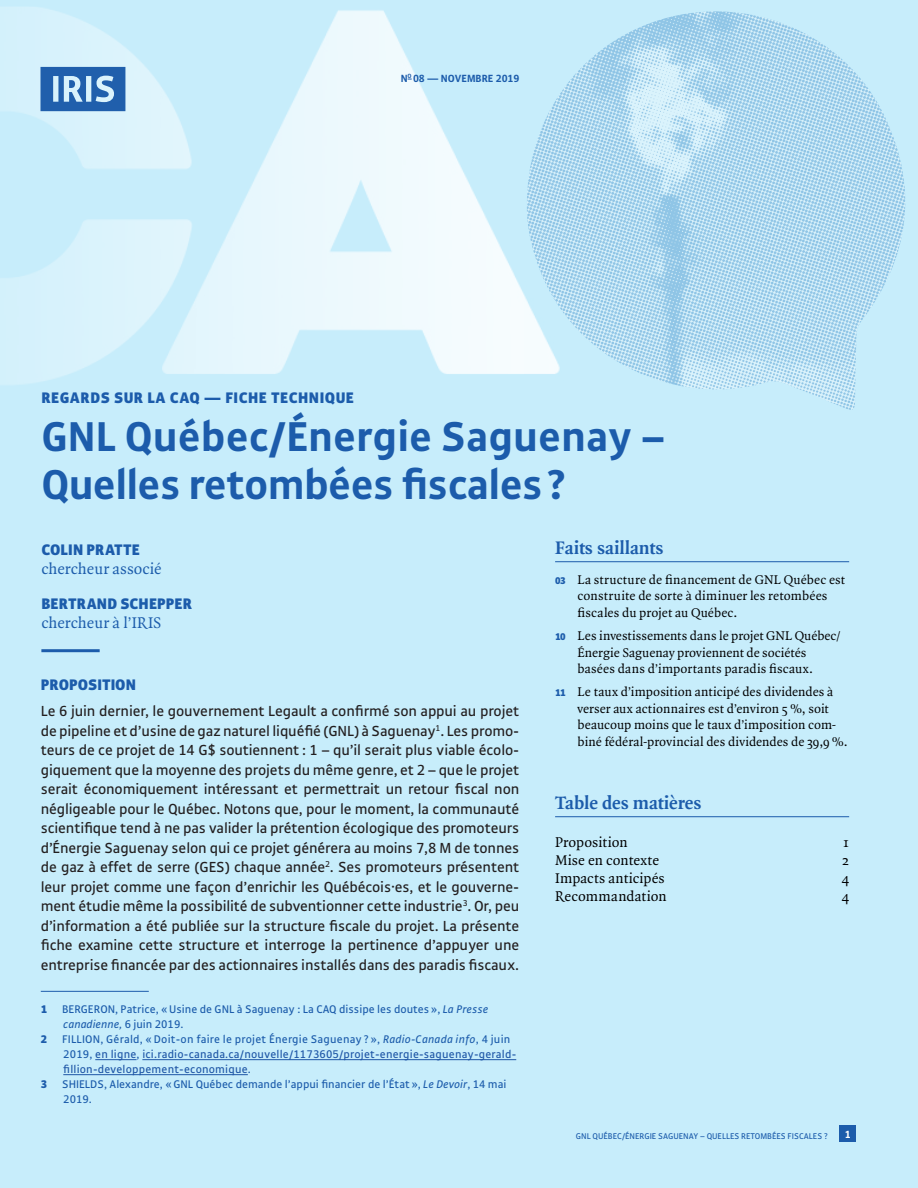
<style>
.page{position:relative;width:918px;height:1188px;background:#c7edfb}
.page>*{position:absolute;margin:0;border:0;box-sizing:border-box;transform-origin:0 0}
.t1{font:700 45px/48px "Gak Sans";letter-spacing:-.015em;color:#1c5cab}
.t2{font:700 19.5px "Quadraat";color:#1c5cab}
.t3{font:900 16.5px "Gak Sans";letter-spacing:.01em;color:#1c5cab}
.t4{font:16.5px "Quadraat Pro";letter-spacing:.005em;color:#1c5cab}
.t5{font:900 16.5px "Gak Sans";letter-spacing:.03em;color:#1c5cab}
.t6{font:15.75px/19.5px "Gak Sans";letter-spacing:-.01em;color:#231f20;text-align:justify}
.t7{font:15px "Quadraat Pro";letter-spacing:.005em;color:#000001}
.t8{font:13.5px/16.5px "Quadraat Pro";letter-spacing:.005em;color:#000001}
.t9{font:12px "Gak Sans";color:#1c5cab}
.t10{font:12px "Gak Sans";letter-spacing:.015em;color:#1e56a6}
.t11{font:italic 12px "Gak Sans";color:#1c5cab}
.t12{font:700 11.25px "Gak Sans";color:#1c5cab}
.t13{font:700 11.25px "Gak Sans";color:#fff}
.t14{font:9px "Gak Sans";color:#1c5cab}
.s1{font-weight:900}
.s2{font-style:italic}
.s3{font-style:normal}
.s4{color:#1c5cab}
.s5{font-family:"Gak Sans";font-weight:900;font-size:10.5px;color:#1c5cab}
</style>
<div class="page">
<div style="left:840px;top:1126px;width:16px;height:16px;background:#1c5cab"></div>
<img style="left:0;top:7px;width:526px;height:377px">
<img style="left:526px;top:11px;width:380px;height:399px">
<svg style="left:40px;top:67px;width:85px;height:44px;background:#4b81be"></svg>
<hr style="left:41px;top:649px;width:59px;height:3px;background:#1c5cab">
<hr style="left:41px;top:991px;width:108px;height:1px;background:#1c5cab">
<hr style="left:95px;top:1059px;width:42px;height:1px;background:#1e56a6">
<hr style="left:142px;top:1059px;width:374px;height:1px;background:#1e56a6">
<hr style="left:63px;top:1074px;width:185px;height:1px;background:#1e56a6">
<hr style="left:555px;top:561px;width:294px;height:1px;background:#1c5cab">
<hr style="left:555px;top:816px;width:294px;height:1px;background:#1c5cab">
<p class="t12" style="left:401px;top:72px;width:120px">N<sup>O</sup> 08 — NOVEMBRE 2019</p>
<p class="t5" style="left:41px;top:389px;width:314px">REGARDS SUR LA CAQ — FICHE TECHNIQUE</p>
<h1 class="t1" style="left:41px;top:413px;width:625px">GNL Québec/Énergie Saguenay –<br>Quelles retombées fiscales?</h1>
<p class="t3" style="left:41px;top:540px;width:100px">COLIN PRATTE</p>
<p class="t4" style="left:41px;top:558px;width:122px">chercheur associé</p>
<p class="t3" style="left:41px;top:594px;width:152px">BERTRAND SCHEPPER</p>
<p class="t4" style="left:41px;top:612px;width:122px">chercheur à l’IRIS</p>
<p class="t3" style="left:41px;top:675px;width:97px">PROPOSITION</p>
<p class="t6" style="left:41px;top:702px;width:480px">Le 6 juin dernier, le gouvernement Legault a confirmé son appui au projet de pipeline et d’usine de gaz naturel liquéfié (GNL) à Saguenay<sup>1</sup>. Les promo&shy;teurs de ce projet de 14 G$ soutiennent : 1 – qu’il serait plus viable écolo&shy;giquement que la moyenne des projets du même genre, et 2 – que le projet serait économiquement intéressant et permettrait un retour fiscal non négligeable pour le Québec. Notons que, pour le moment, la communauté scientifique tend à ne pas valider la prétention écologique des promoteurs d’Énergie Saguenay selon qui ce projet générera au moins 7,8 M de tonnes de gaz à effet de serre (GES) chaque année<sup>2</sup>. Ses promoteurs présentent leur projet comme une façon d’enrichir les Québécois·es, et le gouverne&shy;ment étudie même la possibilité de subventionner cette industrie<sup>3</sup>. Or, peu d’information a été publiée sur la structure fiscale du projet. La présente fiche examine cette structure et interroge la pertinence d’appuyer une entreprise financée par des actionnaires installés dans des paradis fiscaux.</p>
<p class="t9" style="left:41px;top:1003px;width:449px"><span class="s1">1</span> BERGERON, Patrice, « Usine de GNL à Saguenay : La CAQ dissipe les doutes», <span class="s2">La Presse</span></p>
<p class="t11" style="left:63px;top:1018px;width:122px">canadienne, <span class="s3">6 juin 2019.</span></p>
<p class="t9" style="left:41px;top:1033px;width:471px"><span class="s1">2</span> FI LLION, Gérald, « Doit-on faire le projet Énergie Saguenay ? », <span class="s2">Radio-Canada info</span>, 4 juin</p>
<p class="t10" style="left:63px;top:1048px;width:454px"><span class="s4">2019,</span> en ligne<span class="s4">,</span> ici.radio-canada.ca/nouvelle/1173605/projet-energie-saguenay-gerald-</p>
<p class="t10" style="left:63px;top:1063px;width:189px">fillion-developpement-economique<span class="s4">.</span></p>
<p class="t9" style="left:41px;top:1078px;width:467px"><span class="s1">3</span> SHIELDS, Alexandre, «GNL Québec demande l’appui financier de l’État», <span class="s2">Le Devoir</span>, 14 mai</p>
<p class="t9" style="left:63px;top:1093px;width:30px">2019.</p>
<p class="t2" style="left:555px;top:538px;width:110px">Faits saillants</p>
<p class="t8" style="left:578px;top:571px;width:269px;text-indent:-22px"><span class="s5">03</span> La structure de financement de GNL Québec est construite de sorte à diminuer les retombées fiscales du projet au Québec.</p>
<p class="t8" style="left:578px;top:627px;width:264px;text-indent:-22px"><span class="s5">10</span> Les investissements dans le projet GNL Québec/<br>Énergie Saguenay proviennent de sociétés basées dans d’importants paradis fiscaux.</p>
<p class="t8" style="left:578px;top:684px;width:272px;text-indent:-22px"><span class="s5">11</span> Le taux d’imposition anticipé des dividendes à verser aux actionnaires est d’environ 5 %, soit beaucoup moins que le taux d’imposition com&shy;biné fédéral-provincial des dividendes de 39,9 %.</p>
<p class="t2" style="left:555px;top:793px;width:148px">Table des matières</p>
<p class="t7" style="left:555px;top:832px;width:74px">Proposition</p>
<p class="t7" style="left:843px;top:832px;width:7px">1</p>
<p class="t7" style="left:555px;top:850px;width:106px">Mise en contexte</p>
<p class="t7" style="left:842px;top:850px;width:8px">2</p>
<p class="t7" style="left:555px;top:868px;width:111px">Impacts anticipés</p>
<p class="t7" style="left:842px;top:868px;width:9px">4</p>
<p class="t7" style="left:555px;top:886px;width:113px">Recommandation</p>
<p class="t7" style="left:842px;top:886px;width:9px">4</p>
<p class="t14" style="left:576px;top:1131px;width:253px">GNL Québec/Én ergie Saguenay – Quelles retombées fiscales ?</p>
<p class="t13" style="left:845px;top:1128px;width:7px">1</p>
</div>
